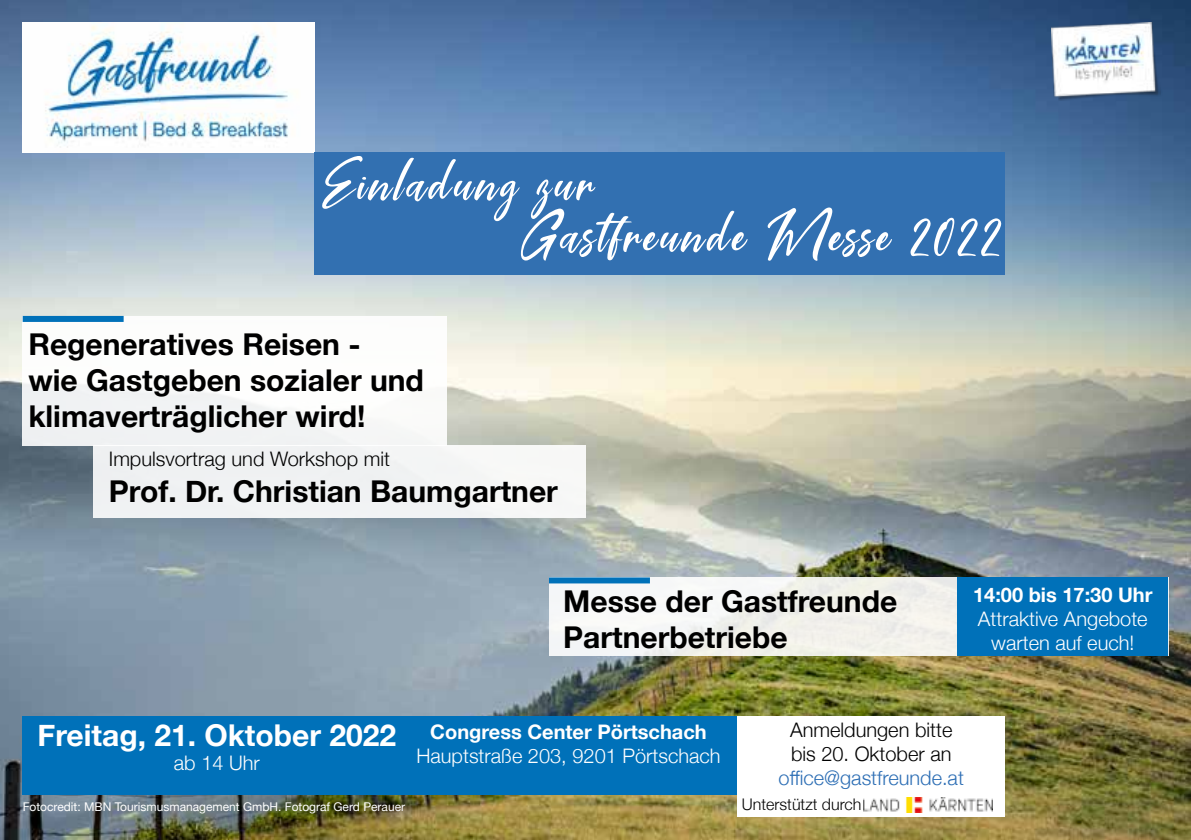
<style>
.page{position:relative;width:1191px;height:840px;background:#fff}
.page>*{position:absolute;margin:0;border:0;box-sizing:border-box;transform-origin:0 0}
.t1{font:70px "Coral Pen";letter-spacing:.05em;color:#fff}
.t2{font:700 30px/36px "Helvetica Neue";color:#000}
.t3{font:700 30px "Helvetica Neue";color:#fff}
.t4{font:300 20px/24px "Helvetica Neue";color:#fff;text-align:center}
.t5{font:300 20px/24px "Helvetica Neue";color:#000}
.t6{font:700 20px "Helvetica Neue";color:#fff}
.t7{font:300 20px "Helvetica Neue";color:#2e6fb5}
.t8{font:300 16px "Helvetica Neue";color:#000}
.t9{font:12px "Helvetica Neue";color:#fff}
</style>
<div class="page">
<img style="left:0;top:0;width:1191px;height:839px">
<div style="left:23px;top:715px;width:714px;height:78px;background:#0071b9"></div>
<div style="left:737px;top:716px;width:268px;height:78px;background:#fff"></div>
<img style="left:23px;top:23px;width:292px;height:129px">
<img style="left:1051px;top:23px;width:109px;height:78px">
<div style="left:315px;top:152px;width:690px;height:123px;background:#3270b1"></div>
<div style="left:93px;top:445px;width:492px;height:72px;background:#f0f2f3"></div>
<div style="left:23px;top:316px;width:424px;height:129px;background:#fff"></div>
<div style="left:549px;top:577px;width:619px;height:78px;background:#f4f3ed"></div>
<div style="left:23px;top:316px;width:101px;height:6px;background:#0071b9"></div>
<div style="left:549px;top:577px;width:101px;height:6px;background:#0071b9"></div>
<div style="left:957px;top:576px;width:211px;height:79px;background:#0071b9"></div>
<div style="left:737px;top:793px;width:268px;height:23px;background:#fff"></div>
<img style="left:863px;top:797px;width:129px;height:15px">
<h1 class="t1" style="left:322px;top:156px;width:273px">Einladung zur</h1>
<h1 class="t1" style="left:521px;top:207px;width:481px">Gastfreunde Messe 2022</h1>
<p class="t2" style="left:28px;top:328px;width:397px">Regeneratives Reisen -<br>wie Gastgeben sozialer und klimaverträglicher wird!</p>
<p class="t5" style="left:109px;top:448px;width:283px">Impulsvortrag und Workshop mit</p>
<p class="t2" style="left:109px;top:476px;width:450px">Prof. Dr. Christian Baumgartner</p>
<p class="t2" style="left:563px;top:586px;width:335px">Messe der Gastfreunde<br>Partnerbetriebe</p>
<p class="t6" style="left:973px;top:587px;width:181px">14:00 bis 17:30 Uhr</p>
<p class="t4" style="left:978px;top:608px;width:171px">Attraktive Angebote warten auf euch!</p>
<p class="t3" style="left:38px;top:723px;width:360px">Freitag, 21. Oktober 2022</p>
<p class="t4" style="left:174px;top:752px;width:87px">ab 14 Uhr</p>
<p class="t6" style="left:430px;top:724px;width:278px">Congress Center Pörtschach</p>
<p class="t4" style="left:416px;top:745px;width:306px">Hauptstraße 203, 9201 Pörtschach</p>
<p class="t5" style="left:790px;top:719px;width:164px">Anmeldungen bitte bis 20. Oktober an</p>
<p class="t7" style="left:778px;top:761px;width:187px">office@gastfreunde.at</p>
<p class="t9" style="left:23px;top:801px;width:384px">Fotocredit: MBN Tourismusmanagement GmbH. Fotograf Gerd Perauer</p>
<p class="t8" style="left:742px;top:797px;width:121px">Unterstützt durch</p>
</div>
